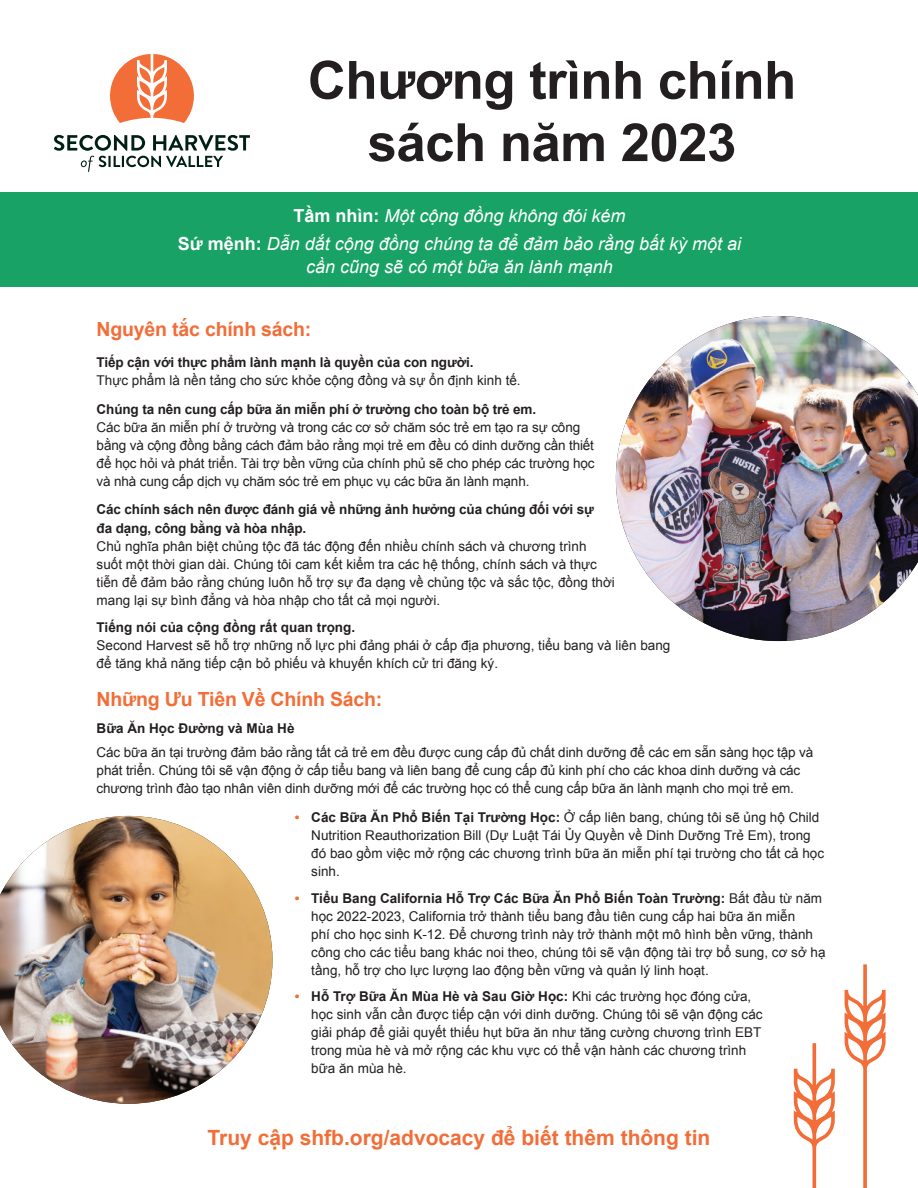
<style>
.page{position:relative;width:918px;height:1188px;background:#fff}
.page>*{position:absolute;margin:0;border:0;box-sizing:border-box;transform-origin:0 0}
.t1{font:700 52.65px/62.2px "Arial";letter-spacing:-.01em;color:#231f20;text-align:center}
.t2{font:700 21px "Arial";color:#f26d37}
.t3{font:700 19.5px "Arial";letter-spacing:-.01em;color:#f26d37}
.t4{font:italic 18px/28.5px "Arial";color:#fff;text-align:center}
.t5{font:13.5px/18px "Arial";color:#231f20}
.t6{font:700 13.5px/19.5px "Arial";letter-spacing:-.01em;color:#231f20}
.s1{font-weight:700;font-style:normal}
.s2{font-weight:700;color:#f26d37}
.s3{font-weight:700}
</style>
<div class="page">
<img style="left:0;top:816px;width:272px;height:288px">
<div style="left:0;top:193px;width:918px;height:94px;background:#18a265"></div>
<svg style="left:54px;top:135px;width:196px;height:37px"></svg>
<svg style="left:110px;top:54px;width:84px;height:69px"></svg>
<svg style="left:845px;top:964px;width:41px;height:224px"></svg>
<svg style="left:794px;top:1043px;width:41px;height:145px"></svg>
<img style="left:616px;top:316px;width:302px;height:325px">
<h1 class="t1" style="left:308px;top:51px;width:490px">Chương trình chính sách năm 2023</h1>
<h3 class="t4" style="left:178px;top:201px;width:565px"><span class="s1">Tầm nhìn:</span> Một cộng đồng không đói kém<br><span class="s1">Sứ mệnh:</span> Dẫn dắt cộng đồng chúng ta để đảm bảo rằng bất kỳ một ai</h3>
<h3 class="t4" style="left:306px;top:252px;width:308px">cần cũng sẽ có một bữa ăn lành mạnh</h3>
<h3 class="t3" style="left:97px;top:316px;width:216px">Nguyên tắc chính sách:</h3>
<p class="t6" style="left:97px;top:353px;width:378px">Tiếp cận với thực phẩm lành mạnh là quyền của con người.</p>
<p class="t5" style="left:97px;top:372px;width:426px">Thực phẩm là nền tảng cho sức khỏe cộng đồng và sự ổn định kinh tế.</p>
<p class="t6" style="left:97px;top:400px;width:441px">Chúng ta nên cung cấp bữa ăn miễn phí ở trường cho toàn bộ trẻ em.</p>
<p class="t5" style="left:97px;top:418px;width:499px">Các bữa ăn miễn phí ở trường và trong các cơ sở chăm sóc trẻ em tạo ra sự công bằng và cộng đồng bằng cách đảm bảo rằng mọi trẻ em đều có dinh dưỡng cần thiết để học hỏi và phát triển. Tài trợ bền vững của chính phủ sẽ cho phép các trường học và nhà cung cấp dịch vụ chăm sóc trẻ em phục vụ các bữa ăn lành mạnh.</p>
<p class="t6" style="left:97px;top:500px;width:499px">Các chính sách nên được đánh giá về những ảnh hưởng của chúng đối với sự đa dạng, công bằng và hòa nhập.</p>
<p class="t5" style="left:97px;top:538px;width:520px">Chủ nghĩa phân biệt chủng tộc đã tác động đến nhiều chính sách và chương trình suốt một thời gian dài. Chúng tôi cam kết kiểm tra các hệ thống, chính sách và thực tiễn để đảm bảo rằng chúng luôn hỗ trợ sự đa dạng về chủng tộc và sắc tộc, đồng thời mang lại sự bình đẳng và hòa nhập cho tất cả mọi người.</p>
<p class="t6" style="left:97px;top:618px;width:260px">Tiếng nói của cộng đồng rất quan trọng.</p>
<p class="t5" style="left:97px;top:636px;width:575px">Second Harvest sẽ hỗ trợ những nỗ lực phi đảng phái ở cấp địa phương, tiểu bang và liên bang để tăng khả năng tiếp cận bỏ phiếu và khuyến khích cử tri đăng ký.</p>
<h3 class="t3" style="left:97px;top:686px;width:287px">Những Ưu Tiên Về Chính Sách:</h3>
<p class="t6" style="left:97px;top:719px;width:199px">Bữa Ăn Học Đường và Mùa Hè</p>
<p class="t5" style="left:97px;top:744px;width:718px">Các bữa ăn tại trường đảm bảo rằng tất cả trẻ em đều được cung cấp đủ chất dinh dưỡng để các em sẵn sàng học tập và phát triển. Chúng tôi sẽ vận động ở cấp tiểu bang và liên bang để cung cấp đủ kinh phí cho các khoa dinh dưỡng và các chương trình đào tạo nhân viên dinh dưỡng mới để các trường học có thể cung cấp bữa ăn lành mạnh cho mọi trẻ em.</p>
<p class="t5" style="left:311px;top:808px;width:514px;text-indent:-16px"><span class="s2">•</span> <span class="s3">Các Bữa Ăn Phổ Biến Tại Trường Học:</span> Ở cấp liên bang, chúng tôi sẽ ủng hộ Child Nutrition Reauthorization Bill (Dự Luật Tái Ủy Quyền về Dinh Dưỡng Trẻ Em), trong đó bao gồm việc mở rộng các chương trình bữa ăn miễn phí tại trường cho tất cả học sinh.</p>
<p class="t5" style="left:311px;top:889px;width:516px;text-indent:-16px"><span class="s2">•</span> <span class="s3">Tiểu Bang California Hỗ Trợ Các Bữa Ăn Phổ Biến Toàn Trường:</span> Bắt đầu từ năm học 2022-2023, California trở thành tiểu bang đầu tiên cung cấp hai bữa ăn miễn<br>phí cho học sinh K-12. Để chương trình này trở thành một mô hình bền vững, thành công cho các tiểu bang khác noi theo, chúng tôi sẽ vận động tài trợ bổ sung, cơ sở hạ tầng, hỗ trợ cho lực lượng lao động bền vững và quản lý linh hoạt.</p>
<p class="t5" style="left:311px;top:988px;width:453px;text-indent:-16px"><span class="s2">•</span> <span class="s3">Hỗ Trợ Bữa Ăn Mùa Hè và Sau Giờ Học:</span> Khi các trường học đóng cửa, học sinh vẫn cần được tiếp cận với dinh dưỡng. Chúng tôi sẽ vận động các giải pháp để giải quyết thiếu hụt bữa ăn như tăng cường chương trình EBT trong mùa hè và mở rộng các khu vực có thể vận hành các chương trình bữa ăn mùa hè.</p>
<h2 class="t2" style="left:208px;top:1124px;width:504px">Truy cập shfb.org/advocacy để biết thêm thông tin</h2>
</div>
